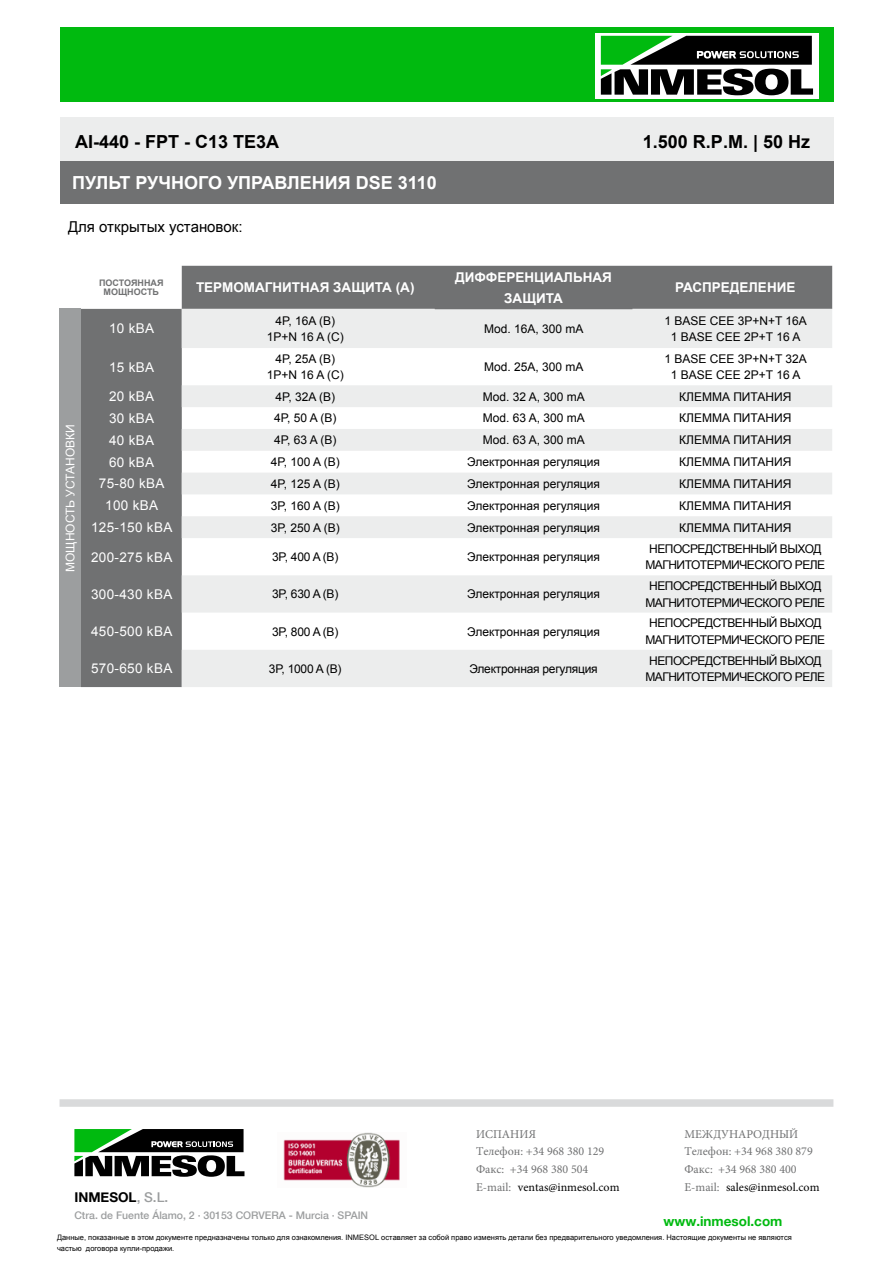
<style>
.page{position:relative;width:893px;height:1263px;background:#fff}
.page>*{position:absolute;margin:0;border:0;box-sizing:border-box;transform-origin:0 0}
.t1{font:700 18px "Arial";color:#000}
.t2{font:700 18px "Arial";color:#fff}
.t3{font:15px "Arial";color:#000}
.t4{font:13.5px "Arial";letter-spacing:.025em;color:#fff}
.t5{font:700 13.5px/21.3px "Arial";color:#fff;text-align:center}
.t6{font:700 13.5px "Helvetica Neue";color:#01ba10}
.t7{font:700 13.5px "Helvetica Neue";color:#000}
.t8{font:12px/16.5px "Arial";color:#000;text-align:center}
.t9{font:12px/16.5px "Arial";letter-spacing:-.04em;color:#000;text-align:center}
.t10{font:12px/17.7px "Minion Pro";color:#707172}
.t11{font:12px "Arial";letter-spacing:-.02em;color:#000}
.t12{font:12px "Arial";color:#fff}
.t13{font:500 10.5px "Helvetica Neue";color:#9c9e9f}
.t14{font:700 9px/9px "Arial";color:#707172;text-align:center}
.t15{font:7.5px/10.9px "Arial";color:#000}
.s1{color:#000}
.s2{font-weight:500;color:#9c9e9f}
</style>
<div class="page">
<div style="left:60px;top:28px;width:773px;height:74px;background:#00ba0f"></div>
<svg style="left:595px;top:33px;width:224px;height:65px;fill:#fff"></svg>
<svg style="left:601px;top:36px;width:212px;height:59px"></svg>
<div style="left:60px;top:1099px;width:773px;height:8px;background:#d9dadb"></div>
<svg style="left:74px;top:1129px;width:170px;height:48px"></svg>
<div style="left:60px;top:117px;width:773px;height:45px;background:#eceded"></div>
<div style="left:60px;top:162px;width:773px;height:42px;background:#707172"></div>
<svg style="left:81px;top:266px;width:751px;height:421px;fill:#707172"></svg>
<div style="left:60px;top:309px;width:21px;height:378px;background:#9c9e9f"></div>
<svg style="left:182px;top:309px;width:650px;height:378px;fill:#eceded"></svg>
<div style="left:188px;top:277px;width:235px;height:22px;background:#707172"></div>
<div style="left:435px;top:288px;width:197px;height:21px;background:#707172"></div>
<div style="left:644px;top:277px;width:182px;height:22px;background:#707172"></div>
<div style="left:225px;top:1131px;width:14px;height:6px;background:#000"></div>
<img style="left:283px;top:1133px;width:117px;height:55px">
<h1 class="t1" style="left:75px;top:130px;width:206px">AI-440 - FPT - C13 TE3A</h1>
<h1 class="t1" style="left:643px;top:130px;width:169px">1.500 R.P.M. | 50 Hz</h1>
<h1 class="t2" style="left:72px;top:171px;width:366px">ПУЛЬТ РУЧНОГО УПРАВЛЕНИЯ DSE 3110</h1>
<p class="t3" style="left:68px;top:217px;width:176px">Для открытых установок:</p>
<p class="t12" style="left:63px;top:572px;width:149px;rotate:-90deg">МОЩНОСТЬ УСТАНОВКИ</p>
<p class="t14" style="left:99px;top:279px;width:66px">ПОСТОЯННАЯ<br>МОЩНОСТЬ</p>
<p class="t5" style="left:196px;top:277px;width:220px">ТЕРМОМАГНИТНАЯ ЗАЩИТА (А)</p>
<p class="t5" style="left:455px;top:267px;width:158px">ДИФФЕРЕНЦИАЛЬНАЯ<br>ЗАЩИТА</p>
<p class="t5" style="left:675px;top:277px;width:122px">РАСПРЕДЕЛЕНИЕ</p>
<p class="t4" style="left:109px;top:320px;width:47px">10 kBA</p>
<p class="t8" style="left:267px;top:312px;width:79px">4P, 16A (B)<br>1P+N 16 A (C)</p>
<p class="t8" style="left:484px;top:320px;width:101px">Mod. 16A, 300 mA</p>
<p class="t8" style="left:664px;top:312px;width:144px">1 BASE CEE 3P+N+T 16A<br>1 BASE CEE 2P+T 16 A</p>
<p class="t4" style="left:109px;top:358px;width:47px">15 kBA</p>
<p class="t8" style="left:267px;top:350px;width:79px">4P, 25A (B)<br>1P+N 16 A (C)</p>
<p class="t8" style="left:484px;top:359px;width:101px">Mod. 25A, 300 mA</p>
<p class="t8" style="left:664px;top:350px;width:144px">1 BASE CEE 3P+N+T 32A<br>1 BASE CEE 2P+T 16 A</p>
<p class="t4" style="left:109px;top:387px;width:47px">20 kBA</p>
<p class="t8" style="left:275px;top:388px;width:61px">4P, 32A (B)</p>
<p class="t8" style="left:483px;top:388px;width:104px">Mod. 32 A, 300 mA</p>
<p class="t8" style="left:679px;top:388px;width:114px">КЛЕММА ПИТАНИЯ</p>
<p class="t4" style="left:109px;top:409px;width:47px">30 kBA</p>
<p class="t8" style="left:274px;top:410px;width:64px">4P, 50 A (B)</p>
<p class="t8" style="left:483px;top:410px;width:104px">Mod. 63 A, 300 mA</p>
<p class="t8" style="left:679px;top:410px;width:114px">КЛЕММА ПИТАНИЯ</p>
<p class="t4" style="left:109px;top:431px;width:47px">40 kBA</p>
<p class="t8" style="left:274px;top:432px;width:64px">4P, 63 A (B)</p>
<p class="t8" style="left:483px;top:432px;width:104px">Mod. 63 A, 300 mA</p>
<p class="t8" style="left:679px;top:432px;width:114px">КЛЕММА ПИТАНИЯ</p>
<p class="t4" style="left:109px;top:453px;width:47px">60 kBA</p>
<p class="t8" style="left:271px;top:454px;width:71px">4P, 100 A (B)</p>
<p class="t8" style="left:467px;top:454px;width:134px">Электронная регуляция</p>
<p class="t8" style="left:679px;top:454px;width:114px">КЛЕММА ПИТАНИЯ</p>
<p class="t4" style="left:99px;top:475px;width:67px">75-80 kBA</p>
<p class="t8" style="left:271px;top:475px;width:71px">4P, 125 A (B)</p>
<p class="t8" style="left:467px;top:475px;width:134px">Электронная регуляция</p>
<p class="t8" style="left:679px;top:475px;width:114px">КЛЕММА ПИТАНИЯ</p>
<p class="t4" style="left:105px;top:497px;width:55px">100 kBA</p>
<p class="t8" style="left:271px;top:497px;width:71px">3P, 160 A (B)</p>
<p class="t8" style="left:467px;top:497px;width:134px">Электронная регуляция</p>
<p class="t8" style="left:679px;top:497px;width:114px">КЛЕММА ПИТАНИЯ</p>
<p class="t4" style="left:91px;top:518px;width:83px">125-150 kBA</p>
<p class="t8" style="left:271px;top:519px;width:71px">3P, 250 A (B)</p>
<p class="t8" style="left:467px;top:519px;width:134px">Электронная регуляция</p>
<p class="t8" style="left:679px;top:519px;width:114px">КЛЕММА ПИТАНИЯ</p>
<p class="t4" style="left:91px;top:548px;width:83px">200-275 kBA</p>
<p class="t8" style="left:272px;top:549px;width:68px">3P, 400 A (B)</p>
<p class="t8" style="left:467px;top:549px;width:134px">Электронная регуляция</p>
<p class="t9" style="left:645px;top:540px;width:181px">НЕПОСРЕДСТВЕННЫЙ ВЫХОД<br>МАГНИТОТЕРМИЧЕСКОГО РЕЛЕ</p>
<p class="t4" style="left:91px;top:585px;width:83px">300-430 kBA</p>
<p class="t8" style="left:272px;top:586px;width:68px">3P, 630 A (B)</p>
<p class="t8" style="left:467px;top:586px;width:134px">Электронная регуляция</p>
<p class="t9" style="left:645px;top:578px;width:181px">НЕПОСРЕДСТВЕННЫЙ ВЫХОД<br>МАГНИТОТЕРМИЧЕСКОГО РЕЛЕ</p>
<p class="t4" style="left:91px;top:622px;width:83px">450-500 kBA</p>
<p class="t8" style="left:272px;top:623px;width:68px">3P, 800 A (B)</p>
<p class="t8" style="left:467px;top:623px;width:134px">Электронная регуляция</p>
<p class="t9" style="left:645px;top:615px;width:181px">НЕПОСРЕДСТВЕННЫЙ ВЫХОД<br>МАГНИТОТЕРМИЧЕСКОГО РЕЛЕ</p>
<p class="t4" style="left:91px;top:660px;width:83px">570-650 kBA</p>
<p class="t8" style="left:269px;top:660px;width:74px">3P, 1000 A (B)</p>
<p class="t11" style="left:469px;top:661px;width:130px">Электронная регуляция</p>
<p class="t9" style="left:645px;top:652px;width:181px">НЕПОСРЕДСТВЕННЫЙ ВЫХОД<br>МАГНИТОТЕРМИЧЕСКОГО РЕЛЕ</p>
<p class="t10" style="left:476px;top:1125px;width:145px">ИСПАНИЯ<br>Телефон: +34 968 380 129<br>Факс: +34 968 380 504<br>E-mail: <span class="s1">ventas@inmesol.com</span></p>
<p class="t10" style="left:684px;top:1125px;width:137px">МЕЖДУНАРОДНЫЙ<br>Телефон: +34 968 380 879<br>Факс: +34 968 380 400<br>E-mail: <span class="s1">sales@inmesol.com</span></p>
<p class="t7" style="left:74px;top:1188px;width:95px">INMESOL<span class="s2">, S.L.</span></p>
<p class="t13" style="left:74px;top:1208px;width:295px">Ctra. de Fuente Álamo, 2 · 30153 CORVERA - Murcia · SPAIN</p>
<p class="t6" style="left:663px;top:1213px;width:121px">www.inmesol.com</p>
<p class="t15" style="left:57px;top:1232px;width:736px">Данные, показанные в этом документе предназначены только для ознакомления. INMESOL оставляет за собой право изменять детали без предварительного уведомления. Настоящие документы не являются частью договора купли-продажи.</p>
</div>
